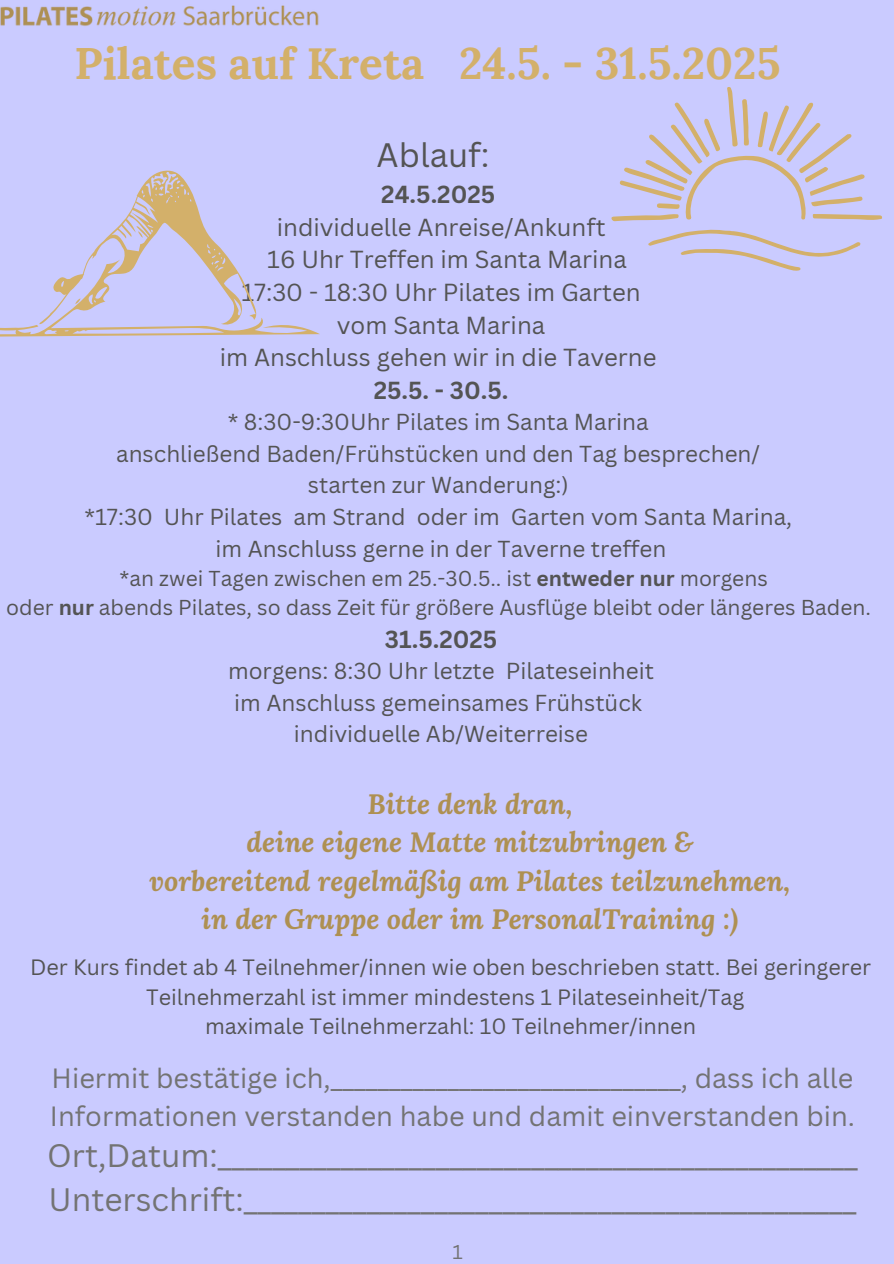
<style>
.page{position:relative;width:894px;height:1264px;background:#fff}
.page>*{position:absolute;margin:0;border:0;box-sizing:border-box;transform-origin:0 0}
.t1{font:700 43.95px "Lora";color:#d3b06a}
.t2{font:33px "Canva Sans";color:#545454}
.t3{font:31.65px/43.8px "Canva Sans";color:#737373}
.t4{font:italic 700 27.75px/38.2px "Lora";color:#ae9052;text-align:center}
.t5{font:27.15px/37.2px "Canva Sans";color:#737373}
.t6{font:24px "Canva Sans";color:#545454}
.t7{font:700 24px "Canva Sans";color:#545454}
.t8{font:22.5px "Canva Sans";color:#545454}
.t9{font:21.6px/29.2px "Canva Sans";color:#545454;text-align:center}
.t10{font:21px "Canva Sans";color:#545454}
.t11{font:19.5px "Canva Sans";color:#737373}
.s1{font-weight:700}
</style>
<div class="page">
<div style="left:0;top:0;width:893px;height:1263px;background:#cacbff"></div>
<img style="left:0;top:5px;width:319px;height:21px">
<svg style="left:611px;top:87px;width:270px;height:134px"></svg>
<svg style="left:648px;top:229px;width:212px;height:42px"></svg>
<svg style="left:0;top:171px;width:319px;height:166px"></svg>
<p class="t1" style="left:74px;top:34px;width:707px">Pilates auf Kreta 24.5. - 31.5.2025</p>
<h1 class="t2" style="left:376px;top:132px;width:114px">Ablauf:</h1>
<p class="t7" style="left:381px;top:177px;width:115px">24.5.2025</p>
<p class="t6" style="left:276px;top:210px;width:330px">individuelle Anreise/Ankunft</p>
<p class="t6" style="left:267px;top:243px;width:361px">16 Uhr Treffen im Santa Marina</p>
<p class="t6" style="left:241px;top:275px;width:401px">17:30 - 18:30 Uhr Pilates im Garten</p>
<p class="t6" style="left:337px;top:308px;width:210px">vom Santa Marina</p>
<p class="t6" style="left:219px;top:340px;width:438px">im Anschluss gehen wir in die Taverne</p>
<p class="t7" style="left:373px;top:373px;width:136px">25.5. - 30.5.</p>
<p class="t8" style="left:228px;top:406px;width:422px">* 8:30-9:30Uhr Pilates im Santa Marina</p>
<p class="t8" style="left:116px;top:438px;width:645px">anschließend Baden/Frühstücken und den Tag besprechen/</p>
<p class="t8" style="left:308px;top:469px;width:262px">starten zur Wanderung:)</p>
<p class="t8" style="left:84px;top:501px;width:709px">*17:30 Uhr Pilates am Strand oder im Garten vom Santa Marina,</p>
<p class="t8" style="left:215px;top:532px;width:452px">im Anschluss gerne in der Taverne treffen</p>
<p class="t10" style="left:119px;top:563px;width:649px">*an zwei Tagen zwischen em 25.-30.5.. ist <span class="s1">entweder nur</span> morgens</p>
<p class="t10" style="left:6px;top:592px;width:865px">oder <span class="s1">nur</span> abends Pilates, so dass Zeit für größere Ausflüge bleibt oder längeres Baden.</p>
<p class="t7" style="left:385px;top:622px;width:114px">31.5.2025</p>
<p class="t8" style="left:228px;top:655px;width:427px">morgens: 8:30 Uhr letzte Pilateseinheit</p>
<p class="t8" style="left:234px;top:686px;width:409px">im Anschluss gemeinsames Frühstück</p>
<p class="t8" style="left:294px;top:718px;width:295px">individuelle Ab/Weiterreise</p>
<p class="t4" style="left:149px;top:784px;width:642px">Bitte denk dran,<br>deine eigene Matte mitzubringen &amp;<br>vorbereitend regelmäßig am Pilates teilzunehmen, in der Gruppe oder im PersonalTraining :)</p>
<p class="t9" style="left:30px;top:952px;width:842px">Der Kurs findet ab 4 Teilnehmer/innen wie oben beschrieben statt. Bei geringerer<br>Teilnehmerzahl ist immer mindestens 1 Pilateseinheit/Tag</p>
<h2 class="t9" style="left:205px;top:1010px;width:492px">maximale Teilnehmerzahl: 10 Teilnehmer/innen</h2>
<p class="t5" style="left:50px;top:1059px;width:806px">Hiermit bestätige ich,______________________________, dass ich alle<br>Informationen verstanden habe und damit einverstanden bin.</p>
<p class="t3" style="left:47px;top:1132px;width:811px">Ort,Datum:_______________________________________________<br>Unterschrift:_____________________________________________</p>
<p class="t11" style="left:452px;top:1237px;width:12px">1</p>
</div>
